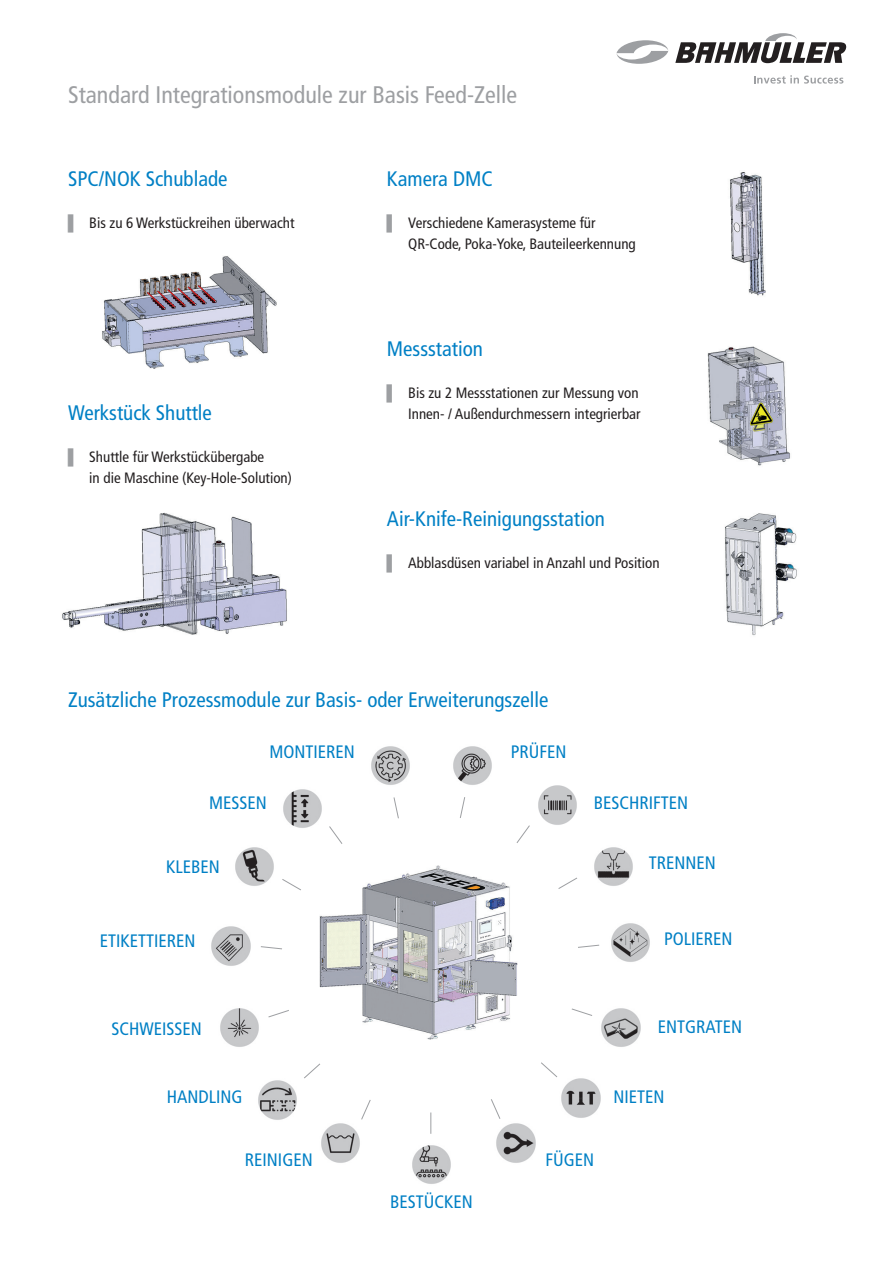
<style>
.page{position:relative;width:893px;height:1263px;background:#fff}
.page>*{position:absolute;margin:0;border:0;box-sizing:border-box;transform-origin:0 0}
.t1{font:condensed 24px "Frutiger LT Pro";color:#9d9fa2}
.t2{font:condensed 21px "Frutiger LT Pro";color:#0080c5}
.t3{font:condensed 18px "Frutiger LT Pro";color:#0080c5}
.t4{font:condensed 15px/21px "Frutiger LT Pro";color:#231f20}
.s1{font-family:"Arial";font-stretch:normal;color:#9d9fa2}
</style>
<div class="page">
<svg style="left:754px;top:75px;width:89px;height:9px"></svg>
<svg style="left:675px;top:33px;width:171px;height:30px"></svg>
<svg style="left:616px;top:40px;width:52px;height:24px"></svg>
<img style="left:730px;top:172px;width:36px;height:124px">
<img style="left:62px;top:512px;width:225px;height:123px">
<img style="left:724px;top:513px;width:73px;height:123px">
<img style="left:707px;top:346px;width:83px;height:120px">
<img style="left:453px;top:746px;width:39px;height:39px">
<img style="left:540px;top:785px;width:35px;height:11px">
<img style="left:600px;top:847px;width:33px;height:39px">
<img style="left:611px;top:923px;width:39px;height:39px">
<img style="left:601px;top:1008px;width:40px;height:39px">
<img style="left:496px;top:1123px;width:40px;height:40px">
<img style="left:412px;top:1145px;width:39px;height:39px">
<img style="left:321px;top:1123px;width:39px;height:40px">
<img style="left:258px;top:1092px;width:2px;height:16px">
<img style="left:220px;top:1008px;width:39px;height:39px">
<img style="left:211px;top:926px;width:40px;height:40px">
<img style="left:235px;top:847px;width:25px;height:39px">
<img style="left:288px;top:789px;width:29px;height:7px">
<img style="left:371px;top:746px;width:39px;height:39px">
<hr style="left:430px;top:964px;width:1px;height:170px;background:#9d9fa2">
<svg style="left:260px;top:796px;width:340px;height:324px"></svg>
<div style="left:281px;top:815px;width:298px;height:297px;background:#fff;border-radius:50%"></div>
<img style="left:320px;top:866px;width:197px;height:173px">
<img style="left:102px;top:256px;width:175px;height:113px">
<h1 class="t1" style="left:68px;top:81px;width:451px">Standard Integrationsmodule zur Basis Feed-Zelle</h1>
<h2 class="t2" style="left:68px;top:166px;width:161px">SPC/NOK Schublade</h2>
<p class="t4" style="left:68px;top:212px;width:228px"><span class="s1">▌</span> Bis zu 6 Werkstückreihen überwacht</p>
<h2 class="t2" style="left:68px;top:400px;width:145px">Werkstück Shuttle</h2>
<p class="t4" style="left:89px;top:446px;width:204px;text-indent:-21px"><span class="s1">▌</span> Shuttle für Werkstückübergabe<br>in die Maschine (Key-Hole-Solution)</p>
<h2 class="t2" style="left:387px;top:166px;width:107px">Kamera DMC</h2>
<p class="t4" style="left:408px;top:212px;width:229px;text-indent:-21px"><span class="s1">▌</span> Verschiedene Kamerasysteme für<br>QR-Code, Poka-Yoke, Bauteileerkennung</p>
<h2 class="t2" style="left:387px;top:336px;width:98px">Messstation</h2>
<p class="t4" style="left:387px;top:382px;width:255px;text-align:right"><span class="s1">▌</span> Bis zu 2 Messstationen zur Messung von<br>Innen- / Außendurchmessern integrierbar</p>
<h2 class="t2" style="left:387px;top:506px;width:219px">Air-Knife-Reinigungsstation</h2>
<p class="t4" style="left:387px;top:552px;width:274px"><span class="s1">▌</span> Abblasdüsen variabel in Anzahl und Position</p>
<h2 class="t2" style="left:68px;top:687px;width:482px">Zusätzliche Prozessmodule zur Basis- oder Erweiterungszelle</h2>
<p class="t3" style="left:269px;top:741px;width:87px">MONTIEREN</p>
<p class="t3" style="left:511px;top:741px;width:57px">PRÜFEN</p>
<p class="t3" style="left:209px;top:792px;width:59px">MESSEN</p>
<p class="t3" style="left:594px;top:792px;width:96px">BESCHRIFTEN</p>
<p class="t3" style="left:166px;top:856px;width:55px">KLEBEN</p>
<p class="t3" style="left:649px;top:853px;width:69px">TRENNEN</p>
<p class="t3" style="left:100px;top:930px;width:97px">ETIKETTIEREN</p>
<p class="t3" style="left:664px;top:928px;width:70px">POLIEREN</p>
<p class="t3" style="left:112px;top:1018px;width:92px">SCHWEISSEN</p>
<p class="t3" style="left:658px;top:1016px;width:86px">ENTGRATEN</p>
<p class="t3" style="left:167px;top:1086px;width:77px">HANDLING</p>
<p class="t3" style="left:614px;top:1086px;width:53px">NIETEN</p>
<p class="t3" style="left:245px;top:1150px;width:69px">REINIGEN</p>
<p class="t3" style="left:390px;top:1191px;width:84px">BESTÜCKEN</p>
<p class="t3" style="left:546px;top:1150px;width:50px">FÜGEN</p>
</div>
